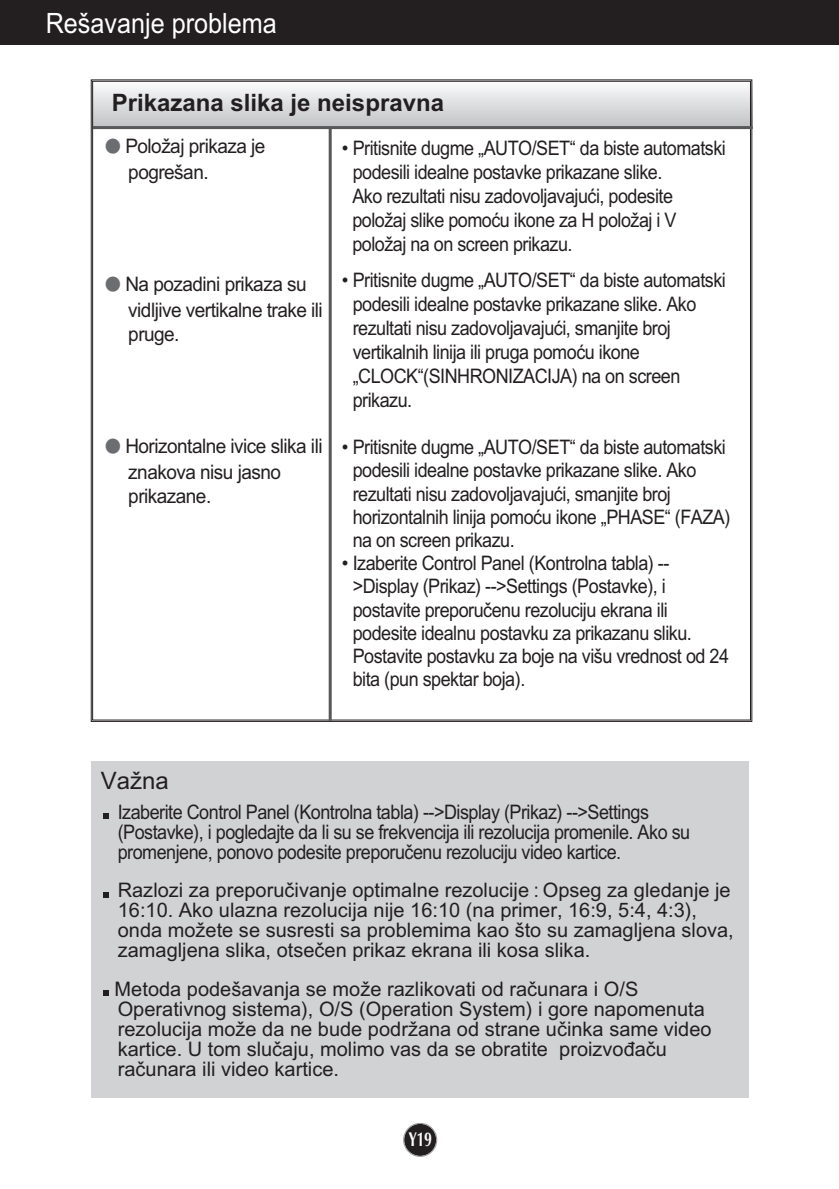
<style>
.page{position:relative;width:839px;height:1189px;background:#fff}
.page>*{position:absolute;margin:0;border:0;box-sizing:border-box;transform-origin:0 0}
.t1{font:28px "Arial HR";color:#fff;scale:.9 1}
.t2{font:24px "Arial Bold HR";color:#231f20}
.t3{font:24px "Arial HR";color:#231f20}
.t4{font:20px/24px "Arial HR";letter-spacing:-.03em;color:#231f20;scale:.95 1}
.t5{font:20px/20px "Arial HR";color:#231f20}
.t6{font:20px/20px "Arial HR";letter-spacing:-.03em;color:#231f20;scale:.9 1}
.t7{font:700 20px "Optima";color:#fff;scale:.7 1}
.s1{color:#6c6d70}
</style>
<div class="page">
<div style="left:404px;top:1124px;width:32px;height:32px;background:#231f20;border-radius:50%"></div>
<div style="left:403px;top:1123px;width:34px;height:34px;border:1px solid #939598;border-radius:50%"></div>
<div style="left:0;top:0;width:839px;height:45px;background:#231f20"></div>
<svg style="left:94px;top:87px;width:654px;height:39px;background:#dbdcdd"></svg>
<hr style="left:329px;top:128px;width:3px;height:593px;background:#57585a">
<hr style="left:93px;top:126px;width:659px;height:3px;background:#57585a">
<div style="left:91px;top:761px;width:657px;height:336px;background:#d1d2d4"></div>
<svg style="left:103px;top:990px;width:5px;height:6px"></svg>
<svg style="left:103px;top:892px;width:5px;height:5px"></svg>
<svg style="left:103px;top:813px;width:5px;height:5px"></svg>
<h1 class="t1" style="left:46px;top:13px;width:258px">Rešavanje problema</h1>
<p class="t2" style="left:112px;top:94px;width:334px">Prikazana slika je neispravna</p>
<p class="t4" style="left:128px;top:135px;width:146px;line-height:25.6px;text-indent:-23px"><span class="s1">●</span> Položaj prikaza je pogrešan.</p>
<p class="t4" style="left:352px;top:138px;width:395px;text-indent:-10px">• Pritisnite dugme „AUTO/SET“ da biste automatski podesili idealne postavke prikazane slike.<br>Ako rezultati nisu zadovoljavajući, podesite položaj slike pomoću ikone za H položaj i V položaj na on screen prikazu.</p>
<p class="t4" style="left:353px;top:270px;width:394px;text-indent:-11px">• Pritisnite dugme „AUTO/SET“ da biste automatski podesili idealne postavke prikazane slike. Ako rezultati nisu zadovoljavajući, smanjite broj vertikalnih linija ili pruga pomoću ikone „CLOCK“(SINHRONIZACIJA) na on screen prikazu.</p>
<p class="t4" style="left:353px;top:437px;width:399px;line-height:23.2px;text-indent:-11px">• Pritisnite dugme „AUTO/SET“ da biste automatski podesili idealne postavke prikazane slike. Ako rezultati nisu zadovoljavajući, smanjite broj horizontalnih linija pomoću ikone „PHASE“ (FAZA) na on screen prikazu.</p>
<p class="t4" style="left:353px;top:553px;width:397px;line-height:23.2px;text-indent:-11px">• Izaberite Control Panel (Kontrolna tabla) -- &gt;Display (Prikaz) --&gt;Settings (Postavke), i postavite preporučenu rezoluciju ekrana ili podesite idealnu postavku za prikazanu sliku.<br>Postavite postavku za boje na višu vrednost od 24 bita (pun spektar boja).</p>
<p class="t4" style="left:128px;top:274px;width:206px;line-height:24.8px;text-indent:-23px"><span class="s1">●</span> Na pozadini prikaza su vidljive vertikalne trake ili pruge.</p>
<p class="t4" style="left:128px;top:436px;width:206px;line-height:24.8px;text-indent:-23px"><span class="s1">●</span> Horizontalne ivice slika ili znakova nisu jasno prikazane.</p>
<p class="t3" style="left:101px;top:771px;width:70px">Važna</p>
<p class="t6" style="left:118px;top:803px;width:637px">Izaberite Control Panel (Kontrolna tabla) --&gt;Display (Prikaz) --&gt;Settings (Postavke), i pogledajte da li su se frekvencija ili rezolucija promenile. Ako su promenjene, ponovo podesite preporučenu rezoluciju video kartice.</p>
<p class="t5" style="left:118px;top:882px;width:617px">Razlozi za preporučivanje optimalne rezolucije : Opseg za gledanje je 16:10. Ako ulazna rezolucija nije 16:10 (na primer, 16:9, 5:4, 4:3), onda možete se susresti sa problemima kao što su zamagljena slova, zamagljena slika, otsečen prikaz ekrana ili kosa slika.</p>
<p class="t5" style="left:115px;top:981px;width:598px">Metoda podešavanja se može razlikovati od računara i O/S Operativnog sistema), O/S (Operation System) i gore napomenuta rezolucija može da ne bude podržana od strane učinka same video kartice. U tom slučaju, molimo vas da se obratite proizvođaču računara ili video kartice.</p>
<p class="t7" style="left:408px;top:1131px;width:35px">Y19</p>
</div>
